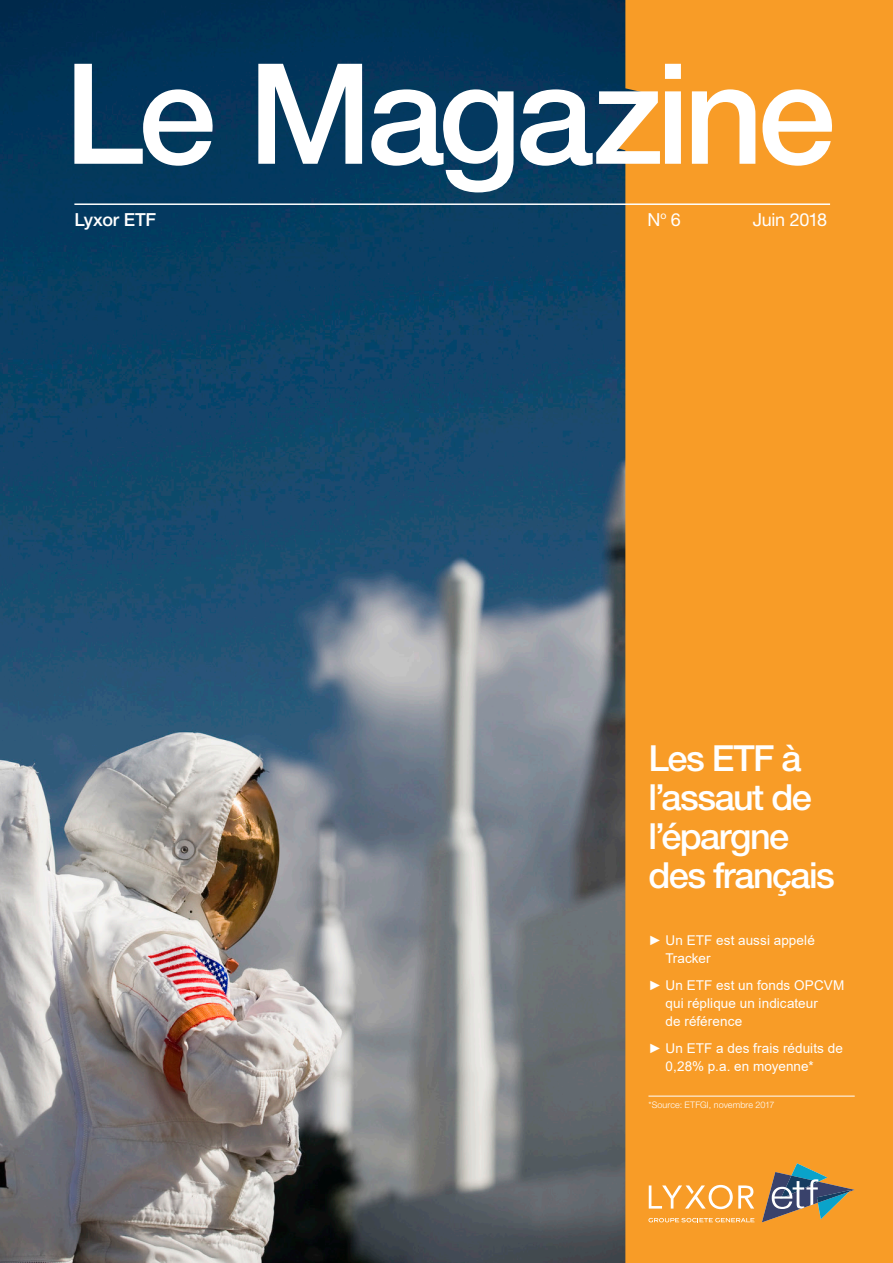
<style>
.page{position:relative;width:893px;height:1263px;background:#fff}
.page>*{position:absolute;margin:0;border:0;box-sizing:border-box;transform-origin:0 0}
.Cover_headline{font:500 36px "Helvetica Neue LT";letter-spacing:-.04em;color:#fff}
.Isse_and_Date{font:18px "Helvetica Neue LT";letter-spacing:-.02em;color:#fff}
.Isse_and_Date-2{font:500 18px "Helvetica Neue LT";letter-spacing:-.01em;color:#fff}
.Cover_bullets{font:13.5px/18px "Arial";letter-spacing:.005em;color:#fff}
.Footnote{font:300 9px "Helvetica Neue LT";letter-spacing:.01em;color:#fff}
</style>
<div class="page">
<img style="left:0;top:0;width:608px;height:1263px">
<div style="left:608px;top:0;width:285px;height:1263px;background:#f89c27"></div>
<hr style="left:74px;top:203px;width:756px;height:2px;background:#fff">
<svg style="left:74px;top:64px;width:760px;height:128px"></svg>
<hr style="left:648px;top:1096px;width:207px;height:1px;background:#fff">
<svg style="left:649px;top:1185px;width:105px;height:24px"></svg>
<svg style="left:648px;top:1218px;width:106px;height:4px"></svg>
<svg style="left:762px;top:1163px;width:93px;height:59px;background:#a0875e"></svg>
<p class="Isse_and_Date-2" style="left:74px;top:209px;width:83px">Lyxor ETF</p>
<p class="Isse_and_Date" style="left:647px;top:209px;width:35px">N<sup>o</sup> 6</p>
<p class="Isse_and_Date" style="left:753px;top:209px;width:76px">Juin 2018</p>
<p class="Cover_headline" style="left:648px;top:737px;width:155px">Les ETF à</p>
<p class="Cover_headline" style="left:648px;top:776px;width:165px">l’assaut de</p>
<p class="Cover_headline" style="left:648px;top:815px;width:142px">l’épargne</p>
<p class="Cover_headline" style="left:648px;top:854px;width:188px">des français</p>
<p class="Cover_bullets" style="left:666px;top:931px;width:151px;text-indent:-17px">► Un ETF est aussi appelé<br>Tracker</p>
<p class="Cover_bullets" style="left:666px;top:976px;width:180px;text-indent:-17px">► Un ETF est un fonds OPCVM qui réplique un indicateur<br>de référence</p>
<p class="Cover_bullets" style="left:666px;top:1039px;width:179px;text-indent:-17px">► Un ETF a des frais réduits de<br>0,28% p.a. en moyenne*</p>
<p class="Footnote" style="left:648px;top:1100px;width:128px">*Source: ETFGI, novembre 2017</p>
</div>
